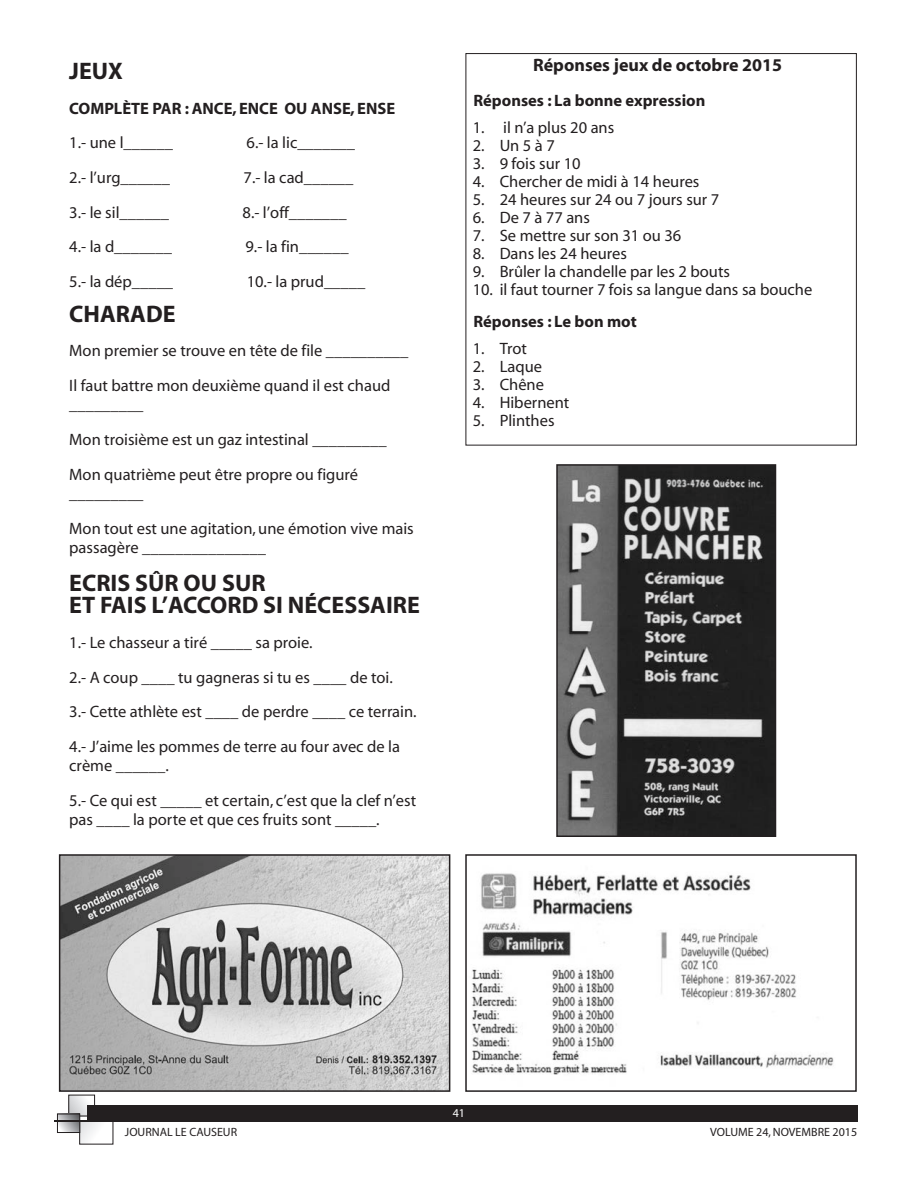
<style>
.page{position:relative;width:918px;height:1188px;background:#fff}
.page>*{position:absolute;margin:0;border:0;box-sizing:border-box;transform-origin:0 0}
.t1{font:700 24px/22.5px "Myriad";color:#231f20}
.t2{font:700 18px "Myriad";color:#231f20}
.t3{font:16.5px/34.7px "Myriad";color:#231f20}
.t4{font:700 16.5px "Myriad";color:#231f20}
.t5{font:12px "Myriad";color:#231f20}
.t6{font:12px "Myriad";color:#fff}
</style>
<div class="page">
<svg style="left:71px;top:1097px;width:16px;height:17px"></svg>
<svg style="left:82px;top:1123px;width:16px;height:19px"></svg>
<svg style="left:59px;top:1116px;width:19px;height:15px"></svg>
<div style="left:57px;top:1114px;width:23px;height:19px;border:1px solid #231f20"></div>
<hr style="left:54px;top:1120px;width:89px;height:2px;background:#231f20">
<div style="left:87px;top:1105px;width:770px;height:17px;background:#231f20"></div>
<div style="left:466px;top:53px;width:391px;height:393px;border:1px solid #231f20"></div>
<img style="left:472px;top:873px;width:362px;height:202px">
<div style="left:465px;top:854px;width:392px;height:238px;border:2px solid #231f20"></div>
<img style="left:559px;top:467px;width:214px;height:367px">
<div style="left:556px;top:464px;width:220px;height:373px;border:2px solid #231f20"></div>
<img style="left:62px;top:857px;width:385px;height:232px">
<div style="left:59px;top:854px;width:391px;height:238px;border:2px solid #231f20"></div>
<h1 class="t1" style="left:69px;top:62px;width:55px">JEUX</h1>
<p class="t4" style="left:69px;top:102px;width:327px">COMPLÈTE PAR : ANCE, ENCE OU ANSE, ENSE</p>
<p class="t3" style="left:69px;top:127px;width:105px">1.- une l______</p>
<p class="t3" style="left:247px;top:127px;width:110px">6.- la lic_______</p>
<p class="t3" style="left:69px;top:162px;width:102px">2.- l’urg______</p>
<p class="t3" style="left:244px;top:162px;width:111px">7.- la cad______</p>
<p class="t3" style="left:69px;top:196px;width:101px">3.- le sil______</p>
<p class="t3" style="left:243px;top:196px;width:106px">8.- l’off_______</p>
<p class="t3" style="left:69px;top:231px;width:104px">4.- la d_______</p>
<p class="t3" style="left:246px;top:231px;width:105px">9.- la fin______</p>
<p class="t3" style="left:69px;top:265px;width:105px">5.- la dép_____</p>
<p class="t3" style="left:247px;top:265px;width:120px">10.- la prud_____</p>
<h1 class="t1" style="left:69px;top:304px;width:108px">CHARADE</h1>
<p class="t3" style="left:69px;top:335px;width:341px">Mon premier se trouve en tête de file __________<br>Il faut battre mon deuxième quand il est chaud</p>
<p class="t3" style="left:69px;top:389px;width:319px">_________<br>Mon troisième est un gaz intestinal _________<br>Mon quatrième peut être propre ou figuré</p>
<p class="t3" style="left:69px;top:478px;width:346px">_________<br>Mon tout est une agitation, une émotion vive mais</p>
<p class="t3" style="left:69px;top:532px;width:198px">passagère _______________</p>
<h1 class="t1" style="left:69px;top:574px;width:352px">ECRIS SÛR OU SUR<br>ET FAIS L’ACCORD SI NÉCESSAIRE</h1>
<p class="t3" style="left:69px;top:626px;width:349px">1.- Le chasseur a tiré _____ sa proie.<br>2.- A coup ____ tu gagneras si tu es ____ de toi.<br>3.- Cette athlète est ____ de perdre ____ ce terrain.<br>4.- J’aime les pommes de terre au four avec de la</p>
<p class="t3" style="left:69px;top:750px;width:348px">crème ______.<br>5.- Ce qui est _____ et certain, c’est que la clef n’est</p>
<p class="t3" style="left:69px;top:804px;width:312px">pas ____ la porte et que ces fruits sont _____.</p>
<p class="t2" style="left:533px;top:59px;width:251px">Réponses jeux de octobre 2015</p>
<p class="t4" style="left:473px;top:94px;width:234px">Réponses : La bonne expression</p>
<p class="t3" style="left:473px;top:112px;width:143px">1. il n’a plus 20 ans</p>
<p class="t3" style="left:473px;top:130px;width:84px">2. Un 5 à 7</p>
<p class="t3" style="left:473px;top:148px;width:109px">3. 9 fois sur 10</p>
<p class="t3" style="left:473px;top:166px;width:228px">4. Chercher de midi à 14 heures</p>
<p class="t3" style="left:473px;top:184px;width:248px">5. 24 heures sur 24 ou 7 jours sur 7</p>
<p class="t3" style="left:473px;top:202px;width:119px">6. De 7 à 77 ans</p>
<p class="t3" style="left:473px;top:220px;width:210px">7. Se mettre sur son 31 ou 36</p>
<p class="t3" style="left:473px;top:238px;width:156px">8. Dans les 24 heures</p>
<p class="t3" style="left:473px;top:256px;width:259px">9. Brûler la chandelle par les 2 bouts</p>
<p class="t3" style="left:473px;top:274px;width:341px">10. il faut tourner 7 fois sa langue dans sa bouche</p>
<p class="t4" style="left:473px;top:315px;width:165px">Réponses : Le bon mot</p>
<p class="t3" style="left:473px;top:332px;width:56px">1. Trot</p>
<p class="t3" style="left:473px;top:350px;width:71px">2. Laque</p>
<p class="t3" style="left:473px;top:368px;width:73px">3. Chêne</p>
<p class="t3" style="left:473px;top:386px;width:98px">4. Hibernent</p>
<p class="t3" style="left:473px;top:404px;width:83px">5. Plinthes</p>
<p class="t5" style="left:125px;top:1128px;width:114px">JOURNAL LE CAUSEUR</p>
<p class="t6" style="left:453px;top:1109px;width:14px">41</p>
<p class="t5" style="left:710px;top:1128px;width:148px">VOLUME 24, NOVEMBRE 2015</p>
</div>
